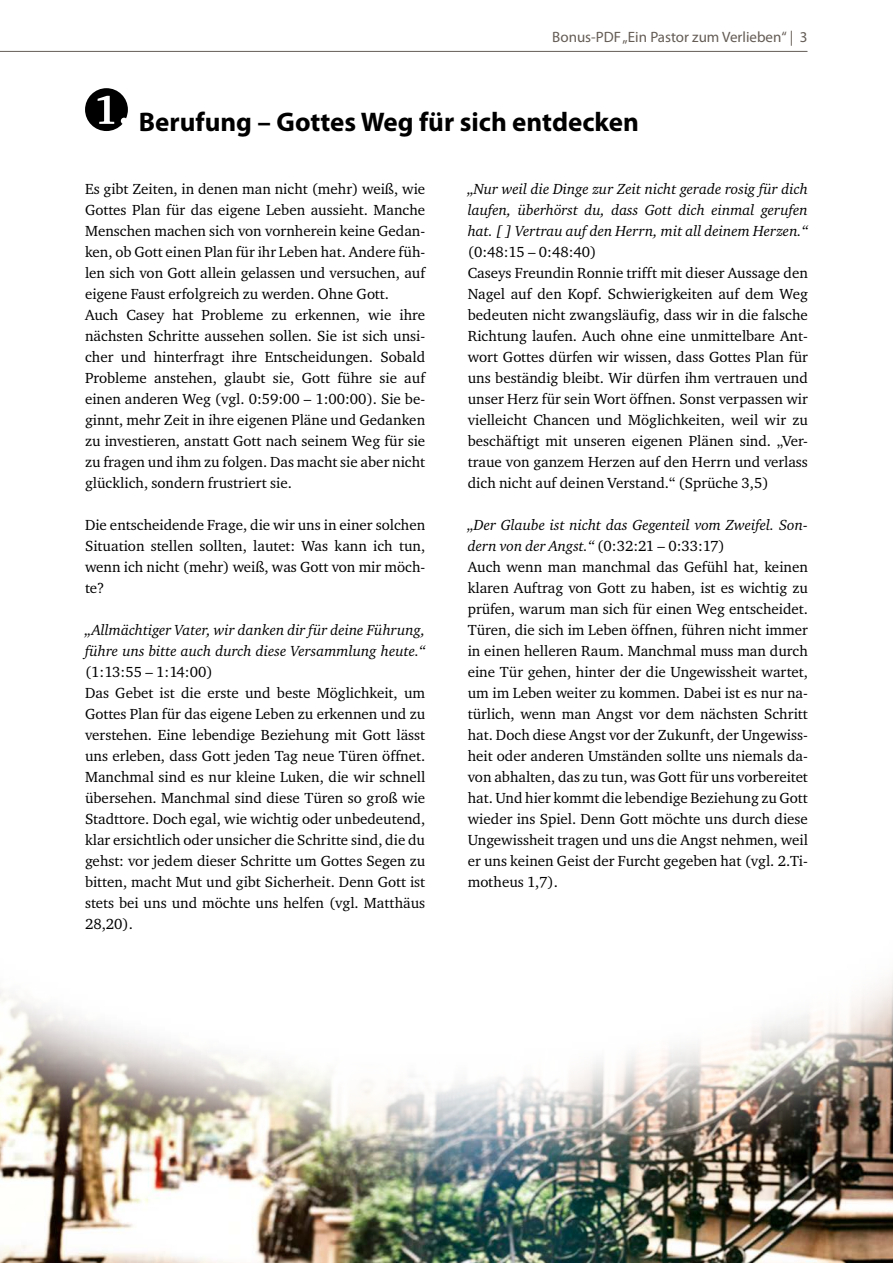
<style>
.page{position:relative;width:893px;height:1263px;background:#fff}
.page>*{position:absolute;margin:0;border:0;box-sizing:border-box;transform-origin:0 0}
.t1{font:700 27px "Myriad Pro";color:#000}
.t2{font:15px/21px "Charter ITC";color:#000}
.t3{font:italic 15px/21px "Charter ITC";color:#000}
.t4{font:15px "Myriad Pro";color:#645c55}
.s1{font-style:italic}
</style>
<div class="page">
<hr style="left:0;top:51px;width:807px;height:1px;background:#645c55">
<img style="left:0;top:1207px;width:893px;height:56px">
<img style="left:0;top:1026px;width:893px;height:181px">
<svg style="left:0;top:976px;width:893px;height:50px"></svg>
<svg style="left:85px;top:88px;width:43px;height:43px"></svg>
<p class="t4" style="left:552px;top:27px;width:257px">Bonus-PDF „Ein Pastor zum Verlieben“ | 3</p>
<h1 class="t1" style="left:139px;top:104px;width:502px">Berufung – Gottes Weg für sich entdecken</h1>
<p class="t2" style="left:85px;top:178px;width:342px">Es gibt Zeiten, in denen man nicht (mehr) weiß, wie Gottes Plan für das eigene Leben aussieht. Manche Menschen machen sich von vornherein keine Gedan&shy;ken, ob Gott einen Plan für ihr Leben hat. Andere füh&shy;len sich von Gott allein gelassen und versuchen, auf eigene Faust erfolgreich zu werden. Ohne Gott.<br>Auch Casey hat Probleme zu erkennen, wie ihre nächsten Schritte aussehen sollen. Sie ist sich unsi&shy;cher und hinterfragt ihre Entscheidungen. Sobald Probleme anstehen, glaubt sie, Gott führe sie auf einen anderen Weg (vgl. 0:59:00 – 1:00:00). Sie be&shy;ginnt, mehr Zeit in ihre eigenen Pläne und Gedanken zu investieren, anstatt Gott nach seinem Weg für sie zu fragen und ihm zu folgen. Das macht sie aber nicht glücklich, sondern frustriert sie.</p>
<p class="t2" style="left:85px;top:514px;width:342px;text-align:justify">Die entscheidende Frage, die wir uns in einer solchen Situation stellen sollten, lautet: Was kann ich tun, wenn ich nicht (mehr) weiß, was Gott von mir möch&shy;te?</p>
<p class="t3" style="left:85px;top:619px;width:342px">„Allmächtiger Vater, wir danken dir für deine Führung, führe uns bitte auch durch diese Versammlung heute.“</p>
<p class="t2" style="left:85px;top:661px;width:342px">(1:13:55 – 1:14:00)<br>Das Gebet ist die erste und beste Möglichkeit, um Gottes Plan für das eigene Leben zu erkennen und zu verstehen. Eine lebendige Beziehung mit Gott lässt uns erleben, dass Gott jeden Tag neue Türen öffnet.<br>Manchmal sind es nur kleine Luken, die wir schnell übersehen. Manchmal sind diese Türen so groß wie Stadttore. Doch egal, wie wichtig oder unbedeutend, klar ersichtlich oder unsicher die Schritte sind, die du gehst: vor jedem dieser Schritte um Gottes Segen zu bitten, macht Mut und gibt Sicherheit. Denn Gott ist stets bei uns und möchte uns helfen (vgl. Matthäus 28,20).</p>
<p class="t3" style="left:468px;top:178px;width:342px;text-align:justify">„Nur weil die Dinge zur Zeit nicht gerade rosig für dich laufen, überhörst du, dass Gott dich einmal gerufen hat. [ ] Vertrau auf den Herrn, mit all deinem Herzen.“</p>
<p class="t2" style="left:468px;top:241px;width:342px">(0:48:15 – 0:48:40)<br>Caseys Freundin Ronnie trifft mit dieser Aussage den Nagel auf den Kopf. Schwierigkeiten auf dem Weg bedeuten nicht zwangsläufig, dass wir in die falsche Richtung laufen. Auch ohne eine unmittelbare Ant&shy;wort Gottes dürfen wir wissen, dass Gottes Plan für uns beständig bleibt. Wir dürfen ihm vertrauen und unser Herz für sein Wort öffnen. Sonst verpassen wir vielleicht Chancen und Möglichkeiten, weil wir zu beschäftigt mit unseren eigenen Plänen sind. „Ver&shy;traue von ganzem Herzen auf den Herrn und verlass dich nicht auf deinen Verstand.“ (Sprüche 3,5)</p>
<p class="t2" style="left:468px;top:514px;width:342px"><span class="s1">„Der Glaube ist nicht das Gegenteil vom Zweifel. Son&shy;dern von der Angst.“</span> (0:32:21 – 0:33:17)<br>Auch wenn man manchmal das Gefühl hat, keinen klaren Auftrag von Gott zu haben, ist es wichtig zu prüfen, warum man sich für einen Weg entscheidet.<br>Türen, die sich im Leben öffnen, führen nicht immer in einen helleren Raum. Manchmal muss man durch eine Tür gehen, hinter der die Ungewissheit wartet, um im Leben weiter zu kommen. Dabei ist es nur na&shy;türlich, wenn man Angst vor dem nächsten Schritt hat. Doch diese Angst vor der Zukunft, der Ungewiss&shy;heit oder anderen Umständen sollte uns niemals da&shy;von abhalten, das zu tun, was Gott für uns vorbereitet hat. Und hier kommt die lebendige Beziehung zu Gott wieder ins Spiel. Denn Gott möchte uns durch diese Ungewissheit tragen und uns die Angst nehmen, weil er uns keinen Geist der Furcht gegeben hat (vgl. 2.Ti&shy;motheus 1,7).</p>
</div>
